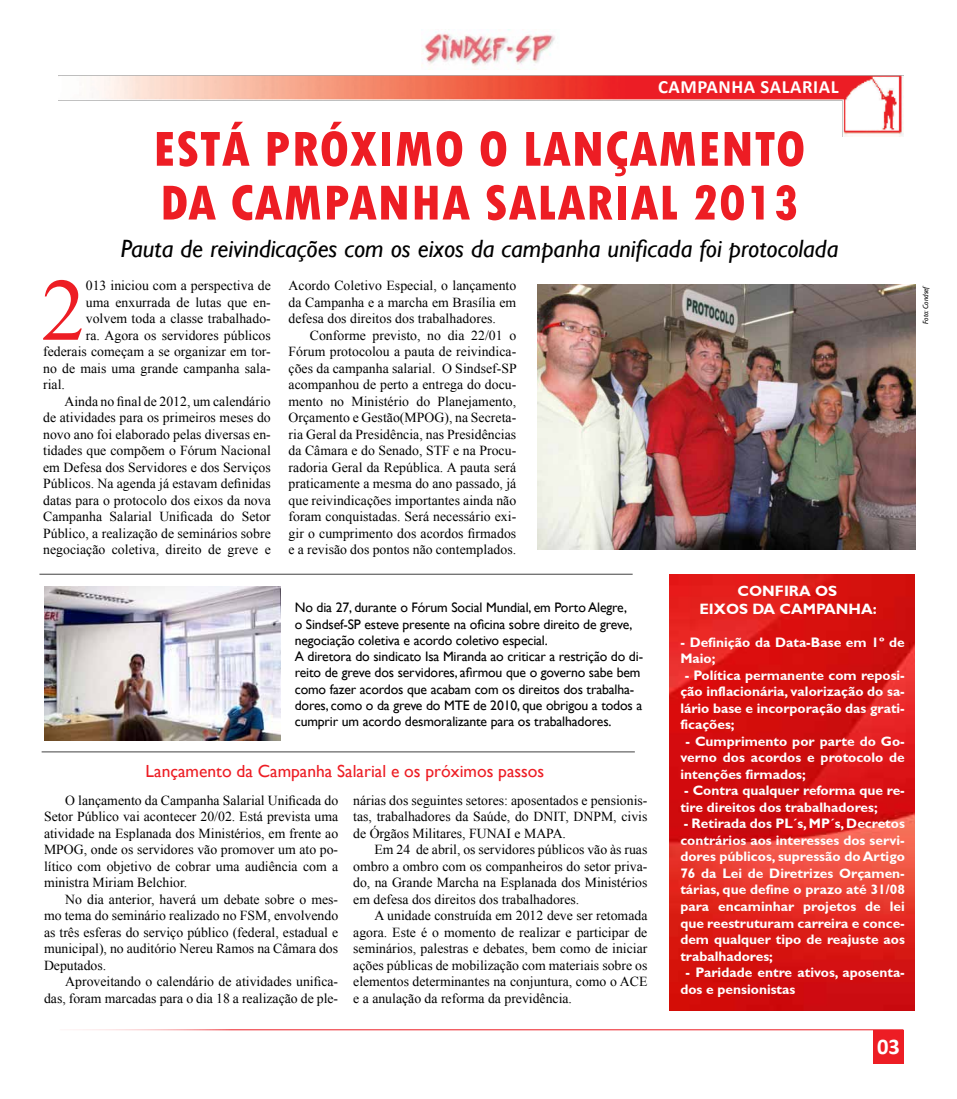
<style>
.page{position:relative;width:957px;height:1099px;background:#fff}
.page>*{position:absolute;margin:0;border:0;box-sizing:border-box;transform-origin:0 0}
.t1{font:88.5px "Times New Roman";color:#ed1d24}
.t2{font:800 condensed 51.75px/53.8px "Tw Cen";letter-spacing:.01em;color:#ed1d24}
.t3{font:italic 25px "Gill Sans";color:#000}
.t4{font:700 22.5px "Calibri";color:#fff}
.t5{font:700 18.75px "Calibri";letter-spacing:.03em;color:#fff}
.t6{font:17.5px "Gill Sans";color:#ed1d24}
.t7{font:700 15px "Gill Sans";color:#fff}
.t8{font:13.75px/16.5px "Times New Roman";letter-spacing:.005em;color:#000;text-align:justify}
.t9{font:700 13.75px/16.5px "Gill Sans";color:#fff}
.t10{font:13.75px/16.2px "Gill Sans";letter-spacing:-.01em;color:#000}
.t11{font:italic 7.5px "Gill Sans";color:#000}
</style>
<div class="page">
<img style="left:58px;top:75px;width:845px;height:61px">
<img style="left:423px;top:30px;width:132px;height:40px">
<div style="left:873px;top:1029px;width:30px;height:34px;background:#ed1d24"></div>
<hr style="left:60px;top:1029px;width:843px;height:1px;background:#ed1d24">
<div style="left:3px;top:1023px;width:396px;height:13px;background:#fff"></div>
<img style="left:670px;top:574px;width:244px;height:436px">
<img style="left:537px;top:284px;width:378px;height:265px">
<img style="left:44px;top:586px;width:236px;height:154px">
<hr style="left:39px;top:573px;width:593px;height:2px;background:#000">
<hr style="left:42px;top:751px;width:593px;height:1px;background:#000">
<h3 class="t5" style="left:658px;top:75px;width:182px">CAMPANHA SALARIAL</h3>
<h2 class="t2" style="left:153px;top:122px;width:654px">ESTÁ PRÓXIMO O LANÇAMENTO<br>DA CAMPANHA SALARIAL 2013</h2>
<h3 class="t3" style="left:121px;top:233px;width:719px">Pauta de reivindicações com os eixos da campanha unificada foi protocolada</h3>
<h1 class="t1" style="left:41px;top:250px;width:46px">2</h1>
<p class="t8" style="left:86px;top:277px;width:187px">013 iniciou com a perspectiva de</p>
<p class="t8" style="left:86px;top:294px;width:187px">uma enxurrada de lutas que en-</p>
<p class="t8" style="left:86px;top:310px;width:187px">volvem toda a classe trabalhado-</p>
<p class="t8" style="left:86px;top:327px;width:187px">ra. Agora os servidores públicos</p>
<p class="t8" style="left:43px;top:343px;width:229px">federais começam a se organizar em tor-</p>
<p class="t8" style="left:43px;top:360px;width:229px">no de mais uma grande campanha sala-</p>
<p class="t8" style="left:43px;top:376px;width:23px">rial.</p>
<p class="t8" style="left:64px;top:393px;width:208px">Ainda no final de 2012, um calendário</p>
<p class="t8" style="left:43px;top:409px;width:229px">de atividades para os primeiros meses do</p>
<p class="t8" style="left:43px;top:426px;width:229px">novo ano foi elaborado pelas diversas en-</p>
<p class="t8" style="left:43px;top:442px;width:229px">tidades que compõem o Fórum Nacional</p>
<p class="t8" style="left:43px;top:459px;width:229px">em Defesa dos Servidores e dos Serviços</p>
<p class="t8" style="left:43px;top:475px;width:229px">Públicos. Na agenda já estavam definidas</p>
<p class="t8" style="left:43px;top:492px;width:229px">datas para o protocolo dos eixos da nova</p>
<p class="t8" style="left:43px;top:508px;width:229px">Campanha Salarial Unificada do Setor</p>
<p class="t8" style="left:43px;top:525px;width:229px">Público, a realização de seminários sobre</p>
<p class="t8" style="left:43px;top:541px;width:229px">negociação coletiva, direito de greve e</p>
<p class="t8" style="left:288px;top:277px;width:229px">Acordo Coletivo Especial, o lançamento da Campanha e a marcha em Brasília em defesa dos direitos dos trabalhadores.</p>
<p class="t8" style="left:288px;top:327px;width:230px;text-indent:21px">Conforme previsto, no dia 22/01 o Fórum protocolou a pauta de reivindica&shy;ções da campanha salarial. O Sindsef-SP acompanhou de perto a entrega do docu&shy;mento no Ministério do Planejamento, Orçamento e Gestão(MPOG), na Secreta&shy;ria Geral da Presidência, nas Presidências da Câmara e do Senado, STF e na Procu&shy;radoria Geral da República. A pauta será praticamente a mesma do ano passado, já que reivindicações importantes ainda não foram conquistadas. Será necessário exi&shy;gir o cumprimento dos acordos firmados e a revisão dos pontos não contemplados.</p>
<p class="t10" style="left:295px;top:600px;width:350px">No dia 27, durante o Fórum Social Mundial, em Porto Alegre,<br>o Sindsef-SP esteve presente na oficina sobre direito de greve, negociação coletiva e acordo coletivo especial.<br>A diretora do sindicato Isa Miranda ao criticar a restrição do di&shy;reito de greve dos servidores, afirmou que o governo sabe bem como fazer acordos que acabam com os direitos dos trabalha&shy;dores, como o da greve do MTE de 2010, que obrigou a todos a cumprir um acordo desmoralizante para os trabalhadores.</p>
<p class="t6" style="left:146px;top:760px;width:400px">Lançamento da Campanha Salarial e os próximos passos</p>
<p class="t8" style="left:44px;top:791px;width:296px;text-indent:21px">O lançamento da Campanha Salarial Unificada do Setor Público vai acontecer 20/02. Está prevista uma atividade na Esplanada dos Ministérios, em frente ao MPOG, onde os servidores vão promover um ato po&shy;lítico com objetivo de cobrar uma audiência com a ministra Miriam Belchior.</p>
<p class="t8" style="left:44px;top:890px;width:296px;text-indent:21px">No dia anterior, haverá um debate sobre o mes&shy;mo tema do seminário realizado no FSM, envolvendo as três esferas do serviço público (federal, estadual e municipal), no auditório Nereu Ramos na Câmara dos Deputados.</p>
<p class="t8" style="left:44px;top:973px;width:296px;text-align:right">Aproveitando o calendário de atividades unifica&shy;das, foram marcadas para o dia 18 a realização de ple-</p>
<p class="t8" style="left:353px;top:791px;width:296px">nárias dos seguintes setores: aposentados e pensionis&shy;tas, trabalhadores da Saúde, do DNIT, DNPM, civis de Órgãos Militares, FUNAI e MAPA.</p>
<p class="t8" style="left:353px;top:841px;width:296px;text-indent:21px">Em 24 de abril, os servidores públicos vão às ruas ombro a ombro com os companheiros do setor priva&shy;do, na Grande Marcha na Esplanada dos Ministérios em defesa dos direitos dos trabalhadores.</p>
<p class="t8" style="left:353px;top:907px;width:296px;text-indent:21px">A unidade construída em 2012 deve ser retomada agora. Este é o momento de realizar e participar de seminários, palestras e debates, bem como de iniciar ações públicas de mobilização com materiais sobre os elementos determinantes na conjuntura, como o ACE e a anulação da reforma da previdência.</p>
<p class="t7" style="left:737px;top:582px;width:23px">Confira</p>
<p class="t7" style="left:815px;top:582px;width:12px">os</p>
<p class="t7" style="left:699px;top:600px;width:105px">eixos da Campanha</p>
<p class="t7" style="left:873px;top:600px;width:6px">:</p>
<p class="t9" style="left:680px;top:633px;width:226px">- Definição da Data-Base em 1º de<br>Maio;</p>
<p class="t9" style="left:680px;top:666px;width:226px;text-align:justify;text-indent:4px">- Política permanente com reposi&shy;ção inflacionária, valorização do sa&shy;lário base e incorporação das grati&shy;ficações;</p>
<p class="t9" style="left:680px;top:732px;width:226px;text-align:justify;text-indent:5px">- Cumprimento por parte do Go&shy;verno dos acordos e protocolo de intenções firmados;</p>
<p class="t9" style="left:680px;top:782px;width:226px">- Contra qualquer reforma que re&shy;tire direitos dos trabalhadores;</p>
<p class="t9" style="left:680px;top:815px;width:226px;text-align:justify">- Retirada dos PL´s, MP´s, Decretos contrários aos interesses dos servi&shy;dores públicos, supressão do Artigo 76 da Lei de Diretrizes Orçamen&shy;tárias, que define o prazo até 31/08 para encaminhar projetos de lei que reestruturam carreira e conce&shy;dem qualquer tipo de reajuste aos trabalhadores;</p>
<p class="t9" style="left:680px;top:963px;width:226px;text-indent:5px">- Paridade entre ativos, aposenta&shy;dos e pensionistas</p>
<h3 class="t4" style="left:877px;top:1032px;width:24px">03</h3>
<p class="t11" style="left:921px;top:323px;width:40px;rotate:-90deg">Foto: Condsef</p>
</div>
